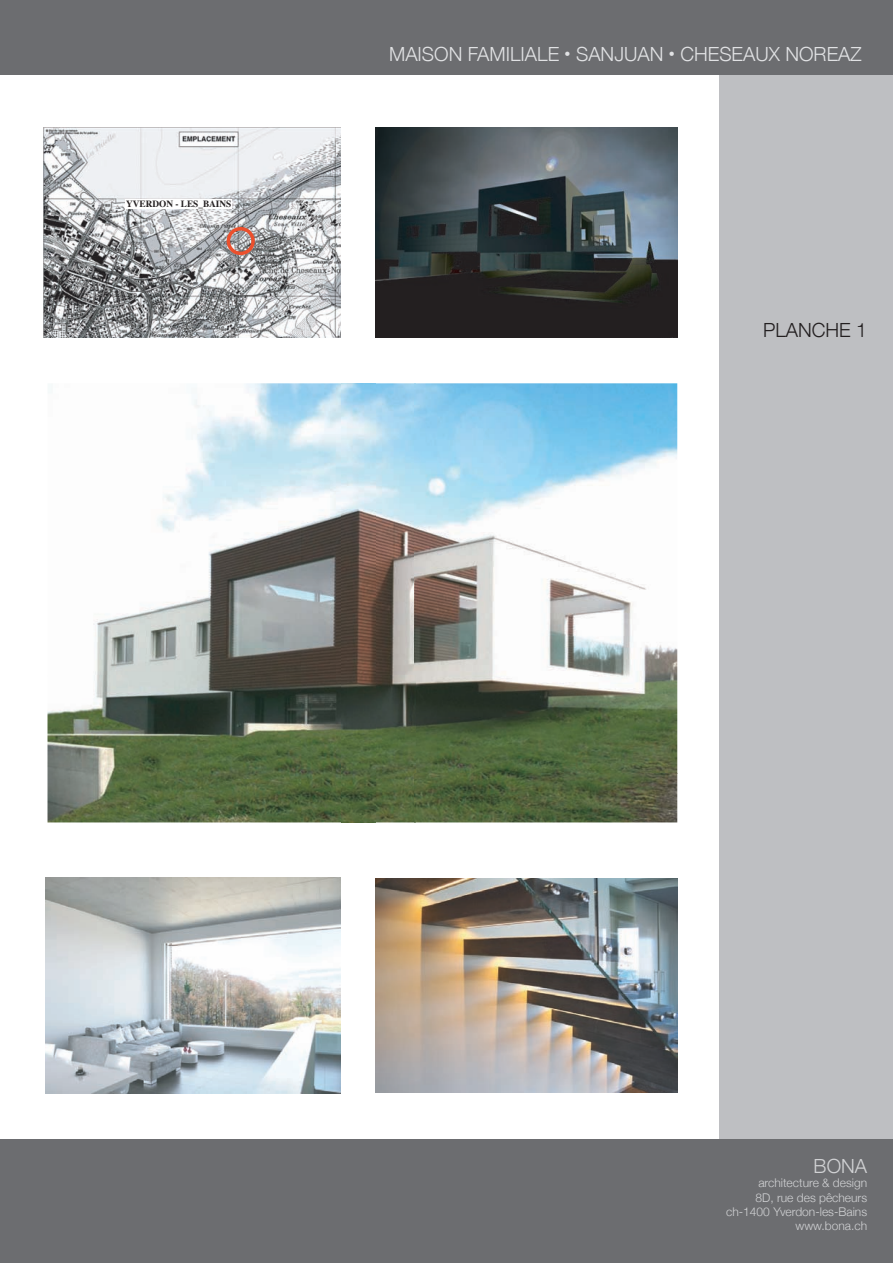
<style>
.page{position:relative;width:893px;height:1263px;background:#fff}
.page>*{position:absolute;margin:0;border:0;box-sizing:border-box;transform-origin:0 0}
.t1{font:300 19.5px "Helvetica Neue";color:#e1e2e4}
.t2{font:300 19.5px "Helvetica Neue";color:#231f20}
.t3{font:300 19.5px "Helvetica Neue";color:#d1d2d4}
.t4{font:300 12px/14.2px "Helvetica Neue";color:#d1d2d4;text-align:right}
.t5{font:700 9.6px "Times";color:#231f20}
</style>
<div class="page">
<img style="left:375px;top:127px;width:303px;height:211px">
<div style="left:720px;top:2px;width:173px;height:1261px;background:#bebfc2"></div>
<div style="left:0;top:0;width:892px;height:75px;background:#6c6d70"></div>
<div style="left:0;top:1139px;width:892px;height:124px;background:#6c6d70"></div>
<img style="left:43px;top:127px;width:298px;height:211px">
<svg style="left:227px;top:227px;width:28px;height:28px"></svg>
<div style="left:125px;top:200px;width:107px;height:9px;background:#fff"></div>
<img style="left:45px;top:877px;width:296px;height:217px">
<img style="left:375px;top:878px;width:303px;height:215px">
<img style="left:48px;top:383px;width:629px;height:439px">
<img style="left:342px;top:383px;width:33px;height:439px">
<p class="t5" style="left:126px;top:195px;width:107px">YVERDON - LES_BAINS</p>
<h1 class="t1" style="left:389px;top:43px;width:474px">MAISON FAMILIALE <sup>•</sup> SANJUAN <sup>•</sup> CHESEAUX NOREAZ</h1>
<h1 class="t2" style="left:763px;top:318px;width:106px">PLANCHE 1</h1>
<h1 class="t3" style="left:814px;top:1154px;width:55px">BONA</h1>
<p class="t4" style="left:726px;top:1176px;width:142px">architecture &amp; design<br>8D, rue des pêcheurs ch-1400 Yverdon-les-Bains www.bona.ch</p>
</div>
